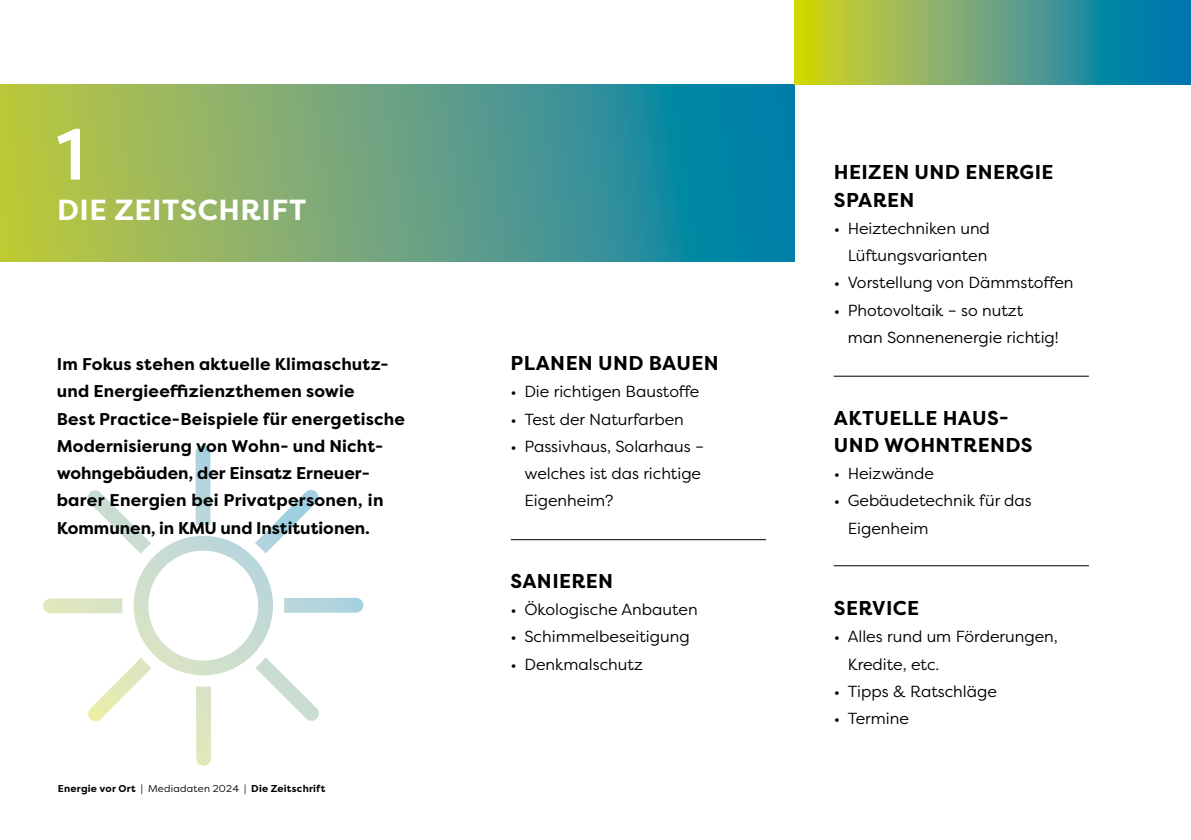
<style>
.page{position:relative;width:1191px;height:840px;background:#fff}
.page>*{position:absolute;margin:0;border:0;box-sizing:border-box;transform-origin:0 0}
.t1{font:500 72px "Filson Pro";color:#fff}
.t2{font:700 29px "Filson Pro";letter-spacing:.02em;color:#fff}
.t3{font:700 20px/27.2px "Filson Pro";letter-spacing:.02em;color:#000}
.t4{font:700 17px/27.2px "Filson Pro";letter-spacing:.01em;color:#000}
.t5{font:16px/27.2px "Filson Pro";color:#000}
.t6{font:700 10px "Filson Pro";letter-spacing:.025em;color:#000}
.s1{font-weight:400}
</style>
<div class="page">
<img style="left:43px;top:445px;width:320px;height:320px">
<svg style="left:0;top:84px;width:794px;height:177px;background:#63a27d"></svg>
<svg style="left:794px;top:0;width:397px;height:84px;background:#64a375"></svg>
<hr style="left:511px;top:539px;width:255px;height:1px;background:#000">
<hr style="left:833px;top:565px;width:256px;height:1px;background:#000">
<hr style="left:833px;top:375px;width:256px;height:1px;background:#000">
<h1 class="t1" style="left:57px;top:104px;width:30px">1</h1>
<h2 class="t2" style="left:57px;top:192px;width:251px">DIE ZEITSCHRIFT</h2>
<p class="t4" style="left:57px;top:350px;width:349px">Im Fokus stehen aktuelle Klimaschutz&shy;und Energieeffizienzthemen sowie<br>Best Practice-Beispiele für energetische Modernisierung von Wohn- und Nicht&shy;wohngebäuden, der Einsatz Erneuer&shy;barer Energien bei Privatpersonen, in Kommunen, in KMU und Institutionen.</p>
<p class="t6" style="left:58px;top:782px;width:269px">Energie vor Ort <span class="s1">| Mediadaten 2024 |</span> Die Zeitschrift</p>
<p class="t3" style="left:510px;top:349px;width:209px">PLANEN UND BAUEN</p>
<p class="t5" style="left:510px;top:377px;width:190px">• Die richtigen Baustoffe</p>
<p class="t5" style="left:510px;top:404px;width:175px">• Test der Naturfarben</p>
<p class="t5" style="left:524px;top:432px;width:181px;text-indent:-14px">• Passivhaus, Solarhaus – welches ist das richtige<br>Eigenheim?</p>
<p class="t3" style="left:510px;top:567px;width:104px">SANIEREN</p>
<p class="t5" style="left:510px;top:595px;width:189px">• Ökologische Anbauten</p>
<p class="t5" style="left:510px;top:622px;width:181px">• Schimmelbeseitigung</p>
<p class="t5" style="left:510px;top:649px;width:134px">• Denkmalschutz</p>
<p class="t3" style="left:834px;top:159px;width:221px">HEIZEN UND ENERGIE<br>SPAREN</p>
<p class="t5" style="left:833px;top:214px;width:158px;text-align:right">• Heiztechniken und<br>Lüftungsvarianten</p>
<p class="t5" style="left:833px;top:268px;width:241px">• Vorstellung von Dämmstoffen</p>
<p class="t5" style="left:847px;top:296px;width:213px;text-indent:-14px">• Photovoltaik – so nutzt man Sonnenenergie richtig!</p>
<p class="t3" style="left:834px;top:404px;width:200px">AKTUELLE HAUS-<br>UND WOHNTRENDS</p>
<p class="t5" style="left:833px;top:459px;width:102px">• Heizwände</p>
<p class="t5" style="left:847px;top:486px;width:186px;text-indent:-14px">• Gebäudetechnik für das<br>Eigenheim</p>
<p class="t3" style="left:834px;top:594px;width:87px">SERVICE</p>
<p class="t5" style="left:847px;top:622px;width:212px;text-indent:-14px">• Alles rund um Förderungen,<br>Kredite, etc.</p>
<p class="t5" style="left:833px;top:677px;width:165px">• Tipps &amp; Ratschläge</p>
<p class="t5" style="left:833px;top:704px;width:77px">• Termine</p>
</div>
